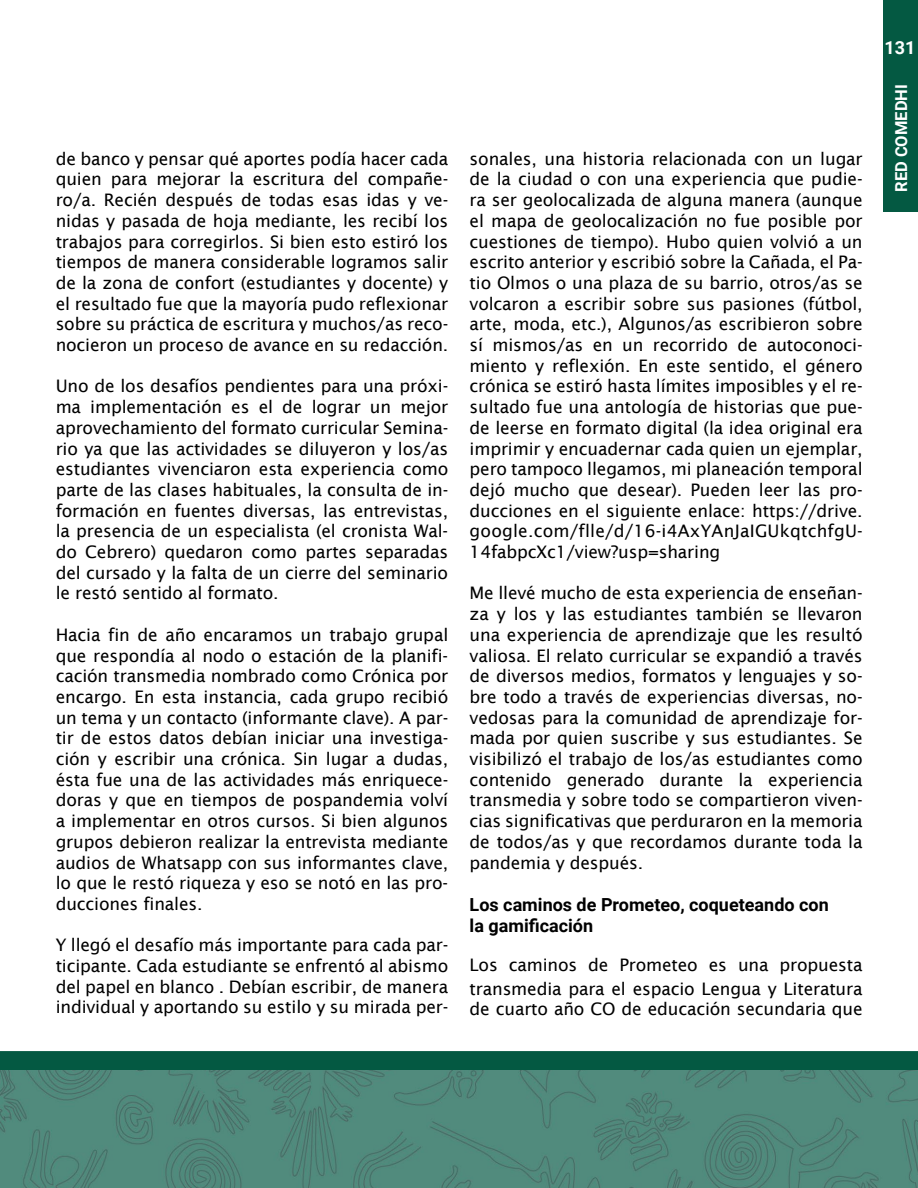
<style>
.page{position:relative;width:918px;height:1188px;background:#fff}
.page>*{position:absolute;margin:0;border:0;box-sizing:border-box;transform-origin:0 0}
.t1{font:700 18px/21.6px "Roboto";color:#000}
.t2{font:700 18px "Roboto";color:#fff}
.t3{font:17.25px/20.7px "Lucida Sans";letter-spacing:-.01em;color:#000;text-align:justify}
.t4{font:700 16.5px "Roboto";color:#fff}
</style>
<div class="page">
<div style="left:883px;top:0;width:35px;height:212px;background:#045942"></div>
<div style="left:0;top:1051px;width:918px;height:23px;background:#045942"></div>
<img style="left:0;top:1070px;width:918px;height:118px">
<p class="t3" style="left:56px;top:148px;width:394px">de banco y pensar qué aportes podía hacer cada quien para mejorar la escritura del compañe&shy;ro/a. Recién después de todas esas idas y ve&shy;nidas y pasada de hoja mediante, les recibí los trabajos para corregirlos. Si bien esto estiró los tiempos de manera considerable logramos salir de la zona de confort (estudiantes y docente) y el resultado fue que la mayoría pudo reflexionar sobre su práctica de escritura y muchos/as reco&shy;nocieron un proceso de avance en su redacción.</p>
<p class="t3" style="left:56px;top:376px;width:394px">Uno de los desafíos pendientes para una próxi&shy;ma implementación es el de lograr un mejor aprovechamiento del formato curricular Semina&shy;rio ya que las actividades se diluyeron y los/as estudiantes vivenciaron esta experiencia como parte de las clases habituales, la consulta de in&shy;formación en fuentes diversas, las entrevistas, la presencia de un especialista (el cronista Wal&shy;do Cebrero) quedaron como partes separadas del cursado y la falta de un cierre del seminario le restó sentido al formato.</p>
<p class="t3" style="left:56px;top:624px;width:394px">Hacia fin de año encaramos un trabajo grupal que respondía al nodo o estación de la planifi&shy;cación transmedia nombrado como Crónica por encargo. En esta instancia, cada grupo recibió un tema y un contacto (informante clave). A par&shy;tir de estos datos debían iniciar una investiga&shy;ción y escribir una crónica. Sin lugar a dudas, ésta fue una de las actividades más enriquece&shy;doras y que en tiempos de pospandemia volví a implementar en otros cursos. Si bien algunos grupos debieron realizar la entrevista mediante audios de Whatsapp con sus informantes clave, lo que le restó riqueza y eso se notó en las pro&shy;ducciones finales.</p>
<p class="t3" style="left:56px;top:935px;width:394px">Y llegó el desafío más importante para cada par&shy;ticipante. Cada estudiante se enfrentó al abismo del papel en blanco . Debían escribir, de manera individual y aportando su estilo y su mirada per-</p>
<p class="t3" style="left:470px;top:148px;width:395px">sonales, una historia relacionada con un lugar de la ciudad o con una experiencia que pudie&shy;ra ser geolocalizada de alguna manera (aunque el mapa de geolocalización no fue posible por cuestiones de tiempo). Hubo quien volvió a un escrito anterior y escribió sobre la Cañada, el Pa&shy;tio Olmos o una plaza de su barrio, otros/as se volcaron a escribir sobre sus pasiones (fútbol, arte, moda, etc.), Algunos/as escribieron sobre sí mismos/as en un recorrido de autoconoci&shy;miento y reflexión. En este sentido, el género crónica se estiró hasta límites imposibles y el re&shy;sultado fue una antología de historias que pue&shy;de leerse en formato digital (la idea original era imprimir y encuadernar cada quien un ejemplar, pero tampoco llegamos, mi planeación temporal dejó mucho que desear). Pueden leer las pro&shy;ducciones en el siguiente enlace: https://drive. google.com/flle/d/16-i4AxYAnJaIGUkqtchfgU-14fabpcXc1/view?usp=sharing</p>
<p class="t3" style="left:470px;top:583px;width:395px">Me llevé mucho de esta experiencia de enseñan&shy;za y los y las estudiantes también se llevaron una experiencia de aprendizaje que les resultó valiosa. El relato curricular se expandió a través de diversos medios, formatos y lenguajes y so&shy;bre todo a través de experiencias diversas, no&shy;vedosas para la comunidad de aprendizaje for&shy;mada por quien suscribe y sus estudiantes. Se visibilizó el trabajo de los/as estudiantes como contenido generado durante la experiencia transmedia y sobre todo se compartieron viven&shy;cias significativas que perduraron en la memoria de todos/as y que recordamos durante toda la pandemia y después.</p>
<p class="t1" style="left:470px;top:893px;width:361px">Los caminos de Prometeo, coqueteando con la gamificación</p>
<p class="t3" style="left:470px;top:953px;width:395px;line-height:23.7px">Los caminos de Prometeo es una propuesta transmedia para el espacio Lengua y Literatura</p>
<p class="t3" style="left:470px;top:999px;width:395px">de cuarto año CO de educación secundaria que</p>
<p class="t2" style="left:885px;top:35px;width:32px">131</p>
<p class="t4" style="left:890px;top:192px;width:109px;rotate:-90deg">RED COMEDHI</p>
</div>
